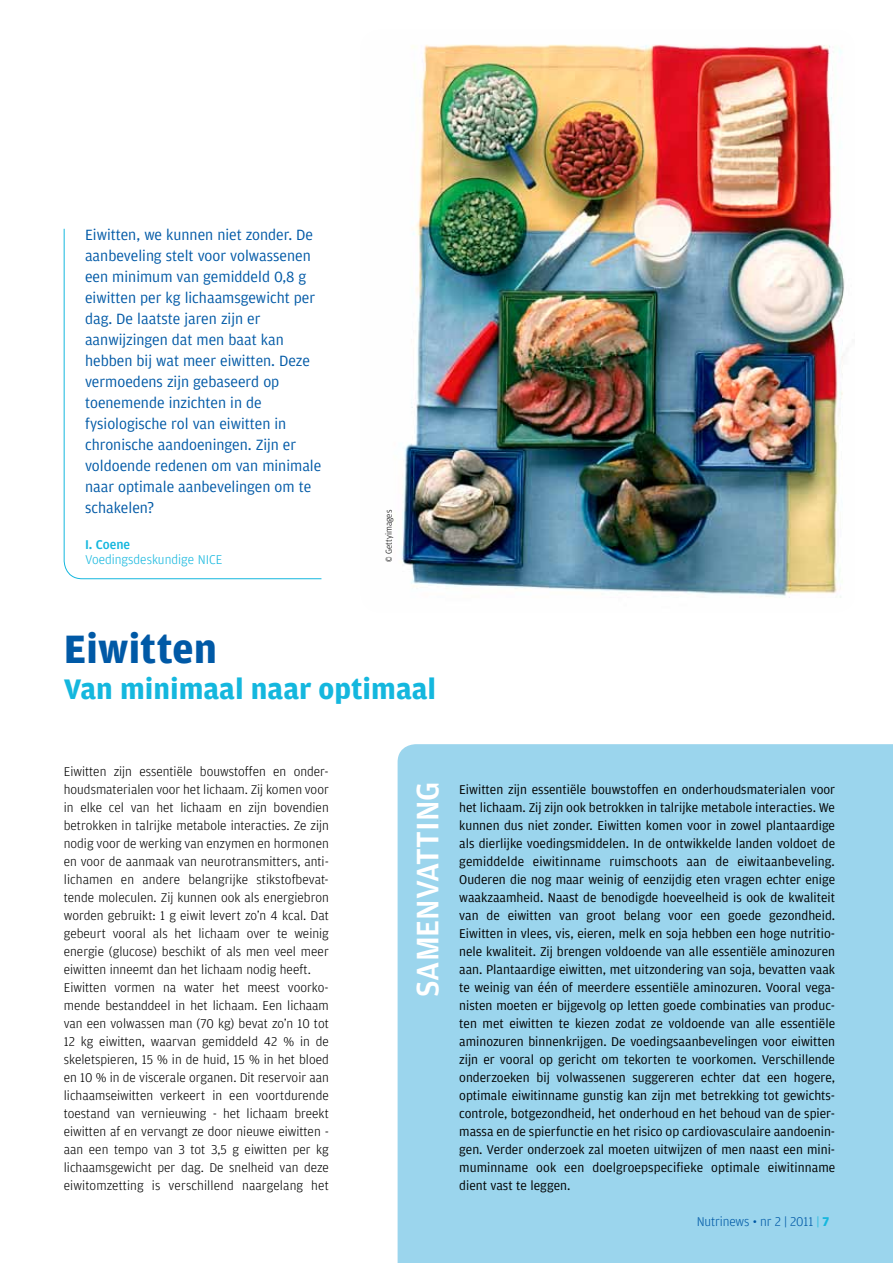
<style>
.page{position:relative;width:893px;height:1263px;background:#fff}
.page>*{position:absolute;margin:0;border:0;box-sizing:border-box;transform-origin:0 0}
.t1{font:700 42px "Amplitude";color:#0059a6}
.t2{font:500 33px "Amplitude";color:#fff}
.t3{font:700 30px "Amplitude";color:#14b7de}
.t4{font:15.75px/21px "Amplitude";color:#0059a6}
.t5{font:13.5px/18px "Amplitude";letter-spacing:.005em;color:#000;text-align:justify}
.t6{font:300 13.5px/18px "Amplitude";color:#000}
.t7{font:300 13.5px "Amplitude";color:#14b7de}
.t8{font:300 13.5px "Amplitude";letter-spacing:-.01em;color:#0059a6}
.t9{font:500 13.5px "Amplitude";color:#14b7de}
.t10{font:300 9px "Amplitude";color:#000}
.s1{color:#14b7de}
.s2{font-weight:700;color:#14b7de}
</style>
<div class="page">
<div style="left:398px;top:744px;width:495px;height:519px;background:#9bd5ed"></div>
<svg style="left:63px;top:228px;width:259px;height:351px"></svg>
<img style="left:401px;top:44px;width:444px;height:554px">
<p class="t4" style="left:85px;top:224px;width:238px">Eiwitten, we kunnen niet zonder. De aanbeveling stelt voor volwassenen een minimum van gemiddeld 0,8 g eiwitten per kg lichaamsgewicht per dag. De laatste jaren zijn er aanwijzingen dat men baat kan hebben bij wat meer eiwitten. Deze vermoedens zijn gebaseerd op toenemende inzichten in de fysiologische rol van eiwitten in chronische aandoeningen. Zijn er voldoende redenen om van minimale naar optimale aanbevelingen om te schakelen?</p>
<p class="t9" style="left:85px;top:537px;width:47px">I. Coene</p>
<p class="t7" style="left:85px;top:552px;width:139px">Voedingsdeskundige NICE</p>
<p class="t10" style="left:384px;top:562px;width:53px;rotate:-90deg">© Gettyimages</p>
<h1 class="t1" style="left:64px;top:626px;width:155px">Eiwitten</h1>
<h3 class="t3" style="left:64px;top:672px;width:374px">Van minimaal naar optimaal</h3>
<p class="t6" style="left:64px;top:762px;width:267px">Eiwitten zijn essentiële bouwstoffen en onder&shy;houdsmaterialen voor het lichaam. Zij komen voor in elke cel van het lichaam en zijn bovendien betrokken in talrijke metabole interacties. Ze zijn nodig voor de werking van enzymen en hormonen en voor de aanmaak van neurotransmitters, anti&shy;lichamen en andere belangrijke stikstofbevat&shy;tende moleculen. Zij kunnen ook als energiebron worden gebruikt: 1 g eiwit levert zo’n 4 kcal. Dat gebeurt vooral als het lichaam over te weinig energie (glucose) beschikt of als men veel meer eiwitten inneemt dan het lichaam nodig heeft.<br>Eiwitten vormen na water het meest voorko&shy;mende bestanddeel in het lichaam. Een lichaam van een volwassen man (70 kg) bevat zo’n 10 tot 12 kg eiwitten, waarvan gemiddeld 42 % in de skeletspieren, 15 % in de huid, 15 % in het bloed en 10 % in de viscerale organen. Dit reservoir aan lichaamseiwitten verkeert in een voortdurende toestand van vernieuwing - het lichaam breekt eiwitten af en vervangt ze door nieuwe eiwitten - aan een tempo van 3 tot 3,5 g eiwitten per kg lichaamsgewicht per dag. De snelheid van deze eiwitomzetting is verschillend naargelang het</p>
<h2 class="t2" style="left:409px;top:997px;width:217px;rotate:-90deg">Samenvatti ng</h2>
<p class="t5" style="left:459px;top:780px;width:378px">Eiwitten zijn essentiële bouwstoffen en onderhoudsmaterialen voor het lichaam. Zij zijn ook betrokken in talrijke metabole interacties. We kunnen dus niet zonder. Eiwitten komen voor in zowel plantaardige als dierlijke voedingsmiddelen. In de ontwikkelde landen voldoet de gemiddelde eiwitinname ruimschoots aan de eiwitaanbeveling.<br>Ouderen die nog maar weinig of eenzijdig eten vragen echter enige waakzaamheid. Naast de benodigde hoeveelheid is ook de kwaliteit van de eiwitten van groot belang voor een goede gezondheid.<br>Eiwitten in vlees, vis, eieren, melk en soja hebben een hoge nutritio&shy;nele kwaliteit. Zij brengen voldoende van alle essentiële aminozuren aan. Plantaardige eiwitten, met uitzondering van soja, bevatten vaak te weinig van één of meerdere essentiële aminozuren. Vooral vega&shy;nisten moeten er bijgevolg op letten goede combinaties van produc&shy;ten met eiwitten te kiezen zodat ze voldoende van alle essentiële aminozuren binnenkrijgen. De voedingsaanbevelingen voor eiwitten zijn er vooral op gericht om tekorten te voorkomen. Verschillende onderzoeken bij volwassenen suggereren echter dat een hogere, optimale eiwitinname gunstig kan zijn met betrekking tot gewichts&shy;controle, botgezondheid, het onderhoud en het behoud van de spier&shy;massa en de spierfunctie en het risico op cardiovasculaire aandoenin&shy;gen. Verder onderzoek zal moeten uitwijzen of men naast een mini&shy;muminname ook een doelgroepspecifieke optimale eiwitinname dient vast te leggen.</p>
<p class="t8" style="left:697px;top:1213px;width:134px">Nutrinews • nr 2 | 2011 <span class="s1">|</span> <span class="s2">7</span></p>
</div>
